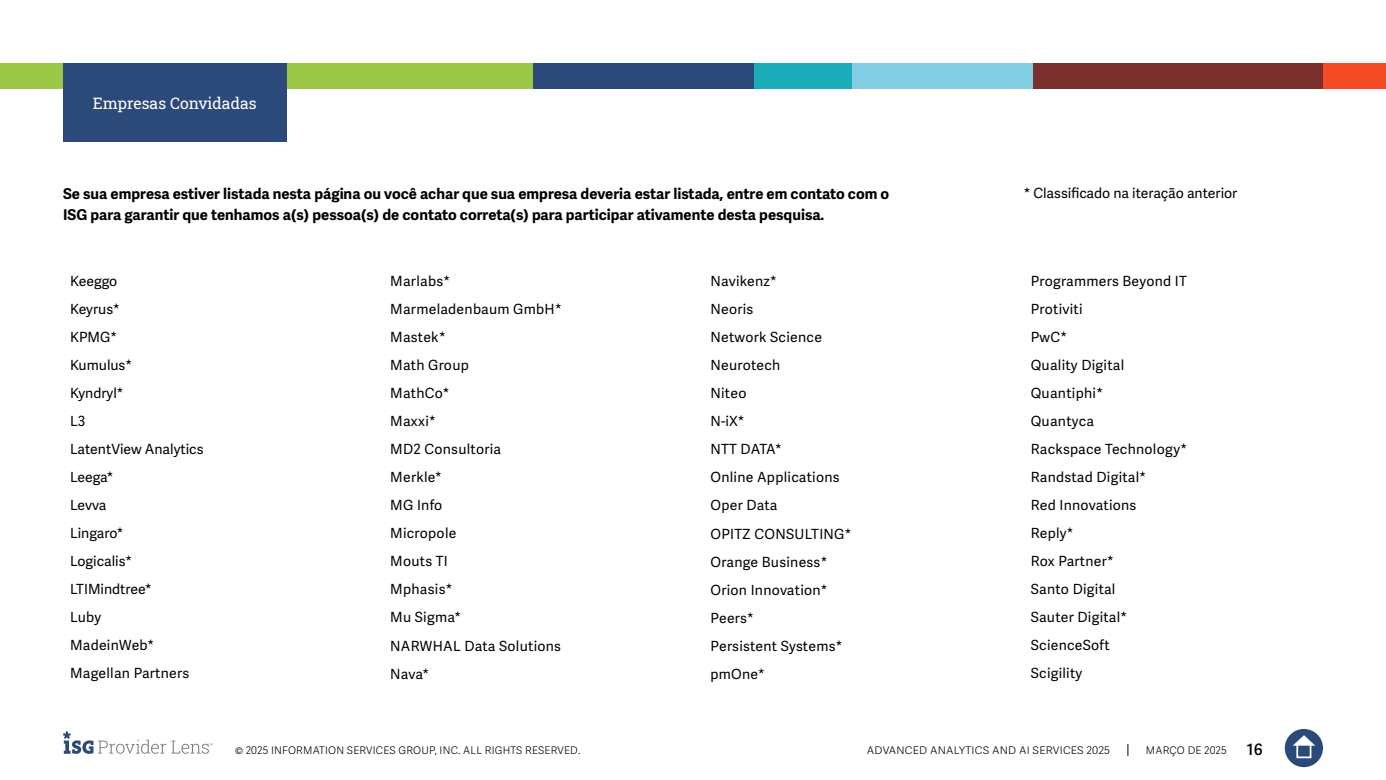
<style>
.page{position:relative;width:1386px;height:780px;background:#fff}
.page>*{position:absolute;margin:0;border:0;box-sizing:border-box;transform-origin:0 0}
.t1{font:15.75px "Roboto Slab ISG P Regular";color:#fff}
.t2{font:600 15.75px "Adelle Sans";color:#000}
.t3{font:700 14.88px/21px "Adelle Sans";color:#000101}
.t4{font:14px/28px "Adelle Sans";letter-spacing:.02em;color:#000}
.t5{font:14px/28px "Adelle Sans";color:#000}
.t6{font:14px "Adelle Sans";color:#000101}
.t7{font:300 10.5px "Adelle Sans";letter-spacing:.02em;color:#000}
.t8{font:300 10.5px "Adelle Sans";letter-spacing:.02em;color:#000;scale:1.05 1}
</style>
<div class="page">
<svg style="left:1127px;top:744px;width:1px;height:12px"></svg>
<div style="left:1285px;top:729px;width:38px;height:38px;background:#2b4a79;border-radius:50%"></div>
<svg style="left:1293px;top:735px;width:22px;height:10px"></svg>
<div style="left:1296px;top:743px;width:15px;height:15px;border:2px solid #fff"></div>
<svg style="left:63px;top:731px;width:150px;height:23px"></svg>
<div style="left:0;top:63px;width:533px;height:25px;background:#9bc947"></div>
<div style="left:533px;top:63px;width:223px;height:25px;background:#2b4a79"></div>
<div style="left:850px;top:63px;width:184px;height:25px;background:#84cee3"></div>
<div style="left:1323px;top:63px;width:63px;height:25px;background:#f54a26"></div>
<div style="left:1033px;top:63px;width:290px;height:25px;background:#7a302e"></div>
<div style="left:754px;top:63px;width:98px;height:25px;background:#1cabb9"></div>
<div style="left:63px;top:63px;width:224px;height:79px;background:#2b4a79"></div>
<p class="t1" style="left:93px;top:92px;width:165px">Empresas Convidadas</p>
<p class="t3" style="left:63px;top:183px;width:828px">Se sua empresa estiver listada nesta página ou você achar que sua empresa deveria estar listada, entre em contato com o<br>ISG para garantir que tenhamos a(s) pessoa(s) de contato correta(s) para participar ativamente desta pesquisa.</p>
<p class="t6" style="left:1024px;top:185px;width:215px">* Classificado na iteração anterior</p>
<p class="t5" style="left:70px;top:267px;width:135px">Keeggo<br>Keyrus*<br>KPMG*<br>Kumulus*<br>Kyndryl*<br>L3<br>LatentView Analytics<br>Leega*<br>Levva<br>Lingaro*<br>Logicalis*<br>LTIMindtree*<br>Luby<br>MadeinWeb*<br>Magellan Partners</p>
<p class="t4" style="left:390px;top:268px;width:173px">Marlabs*<br>Marmeladenbaum GmbH*<br>Mastek*<br>Math Group<br>MathCo*<br>Maxxi*<br>MD2 Consultoria<br>Merkle*<br>MG Info<br>Micropole<br>Mouts TI<br>Mphasis*<br>Mu Sigma*<br>NARWHAL Data Solutions<br>Nava*</p>
<p class="t4" style="left:710px;top:268px;width:143px">Navikenz*<br>Neoris<br>Network Science<br>Neurotech<br>Niteo<br>N-iX*<br>NTT DATA*<br>Online Applications<br>Oper Data<br>OPITZ CONSULTING*<br>Orange Business*<br>Orion Innovation*<br>Peers*<br>Persistent Systems* pmOne*</p>
<p class="t4" style="left:1031px;top:267px;width:158px">Programmers Beyond IT<br>Protiviti<br>PwC*<br>Quality Digital<br>Quantiphi*<br>Quantyca<br>Rackspace Technology*<br>Randstad Digital*<br>Red Innovations<br>Reply*<br>Rox Partner*<br>Santo Digital<br>Sauter Digital*<br>ScienceSoft<br>Scigility</p>
<p class="t7" style="left:235px;top:744px;width:347px">© 2025 INFORMATION SERVICES GROUP, INC. ALL RIGHTS RESERVED.</p>
<p class="t8" style="left:867px;top:744px;width:233px">ADVANCED ANALYTICS AND AI SERVICES 2025</p>
<p class="t7" style="left:1146px;top:744px;width:82px">MARÇO DE 2025</p>
<p class="t2" style="left:1247px;top:740px;width:18px">16</p>
</div>
